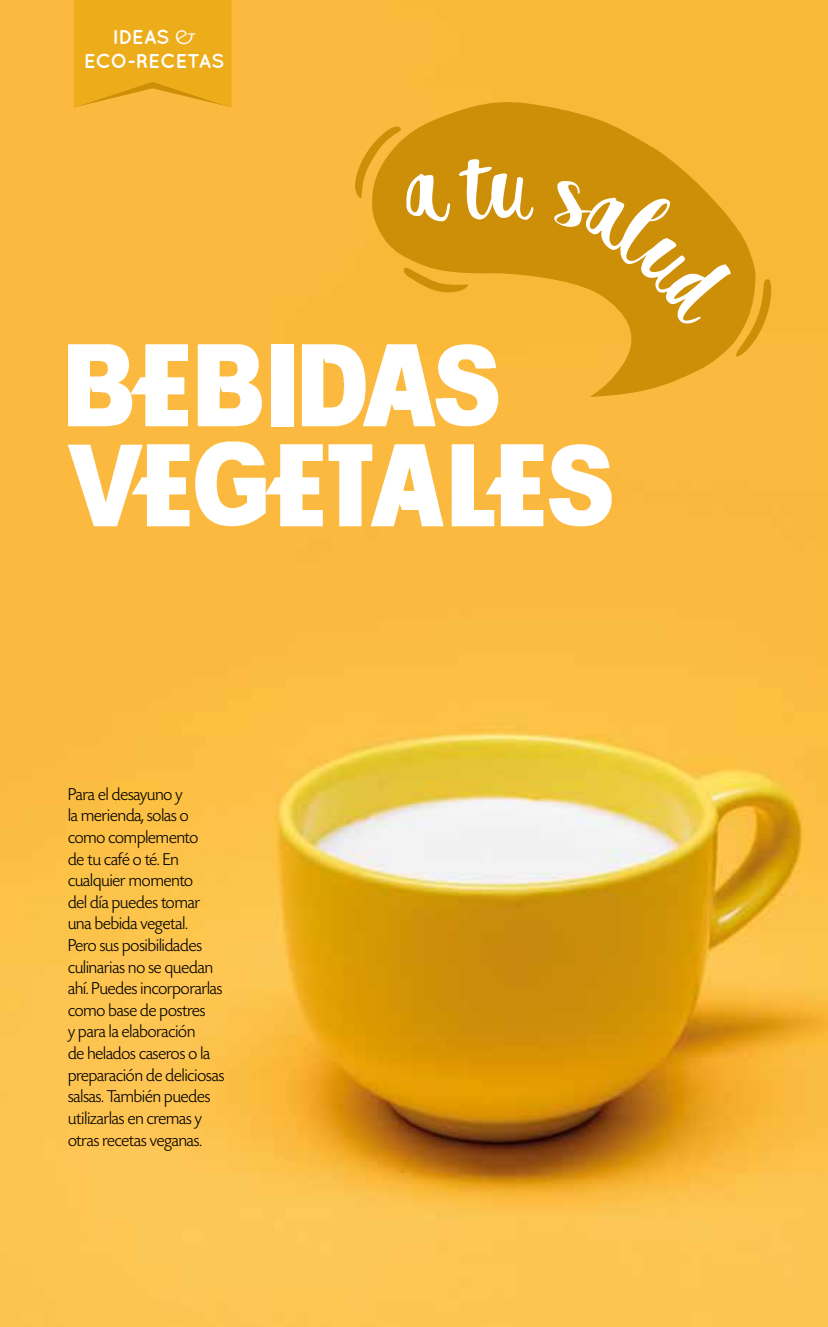
<style>
.page{position:relative;width:828px;height:1327px;background:#fff}
.page>*{position:absolute;margin:0;border:0;box-sizing:border-box;transform-origin:0 0}
.t1{font:203.8px "WRESTLEMANIA";letter-spacing:.02em;color:#fff}
.t2{font:203.8px "WRESTLEMANIA";letter-spacing:.04em;color:#fff}
.t3{font:700 20px/24px "Quicksand";color:#fff;text-align:center}
.t4{font:300 18px/21.6px "Today SHOP";color:#000}
.s1{font-family:"Today SHOP";font-weight:300;font-size:23.2px}
</style>
<div class="page">
<img style="left:0;top:0;width:828px;height:1327px">
<svg style="left:74px;top:0;width:157px;height:108px;background:#edad1d"></svg>
<svg style="left:371px;top:101px;width:384px;height:296px;background:#e9a827"></svg>
<svg style="left:403px;top:267px;width:66px;height:27px;background:#e8a826"></svg>
<svg style="left:355px;top:126px;width:95px;height:96px;background:#d89814"></svg>
<div style="left:458px;top:159px;width:77px;height:62px;background:#ce8f08"></div>
<svg style="left:548px;top:178px;width:223px;height:179px;background:#d99914"></svg>
<p class="t3" style="left:84px;top:25px;width:142px">IDEAS <span class="s1">&amp;<br></span>ECO-RECETAS</p>
<h1 class="t2" style="left:68px;top:237px;width:433px">Bebidas</h1>
<h1 class="t1" style="left:68px;top:337px;width:546px">Vegetales</h1>
<p class="t4" style="left:68px;top:784px;width:158px">Para el desayuno y<br>la merienda, solas o como complemento<br>de tu café o té. En cualquier momento<br>del día puedes tomar una bebida vegetal.<br>Pero sus posibilidades culinarias no se quedan ahí. Puedes incorporarlas como base de postres<br>y para la elaboración<br>de helados caseros o la preparación de deliciosas salsas. También puedes utilizarlas en cremas y otras recetas veganas.</p>
</div>
